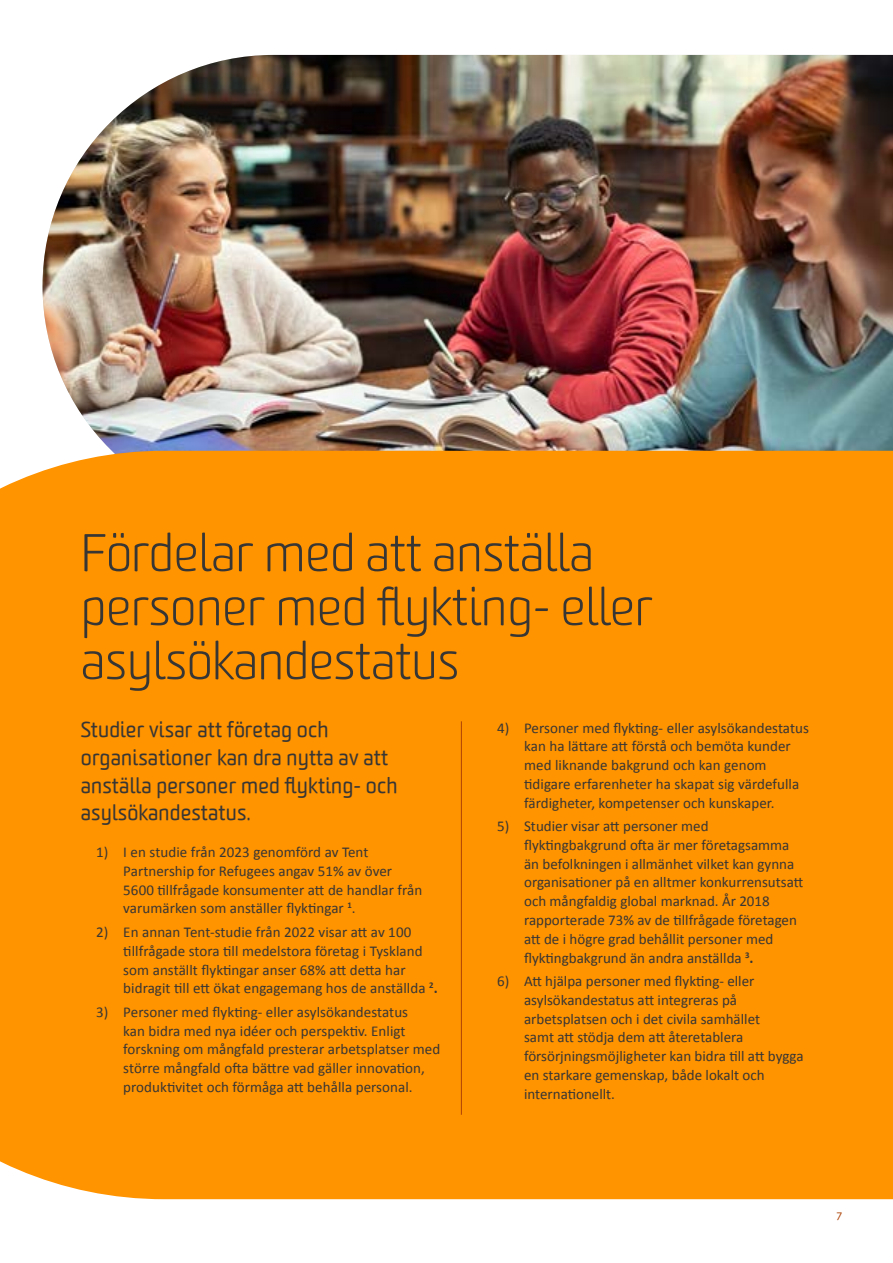
<style>
.page{position:relative;width:893px;height:1263px;background:#fff}
.page>*{position:absolute;margin:0;border:0;box-sizing:border-box;transform-origin:0 0}
.t1{font:300 51px/54px "Worldly";color:#373635}
.t2{font:21px/27.8px "Worldly";letter-spacing:.01em;color:#373635}
.t3{font:15px/18.8px "Calibri";color:#373635}
.t4{font:10.5px "Worldly";color:#ad4206}
.s1{font-weight:700}
</style>
<div class="page">
<img style="left:43px;top:55px;width:850px;height:396px">
<div style="left:0;top:451px;width:893px;height:748px;background:#ff9300"></div>
<hr style="left:461px;top:721px;width:1px;height:394px;background:#ad4206">
<h1 class="t1" style="left:81px;top:527px;width:574px">Fördelar med att anställa personer med flykting- eller asylsökandestatus</h1>
<h2 class="t2" style="left:81px;top:716px;width:318px">Studier visar att företag och organisationer kan dra nytta av att anställa personer med flykting- och asylsökandestatus.</h2>
<p class="t3" style="left:123px;top:842px;width:301px;text-indent:-27px">1) I en studie från 2023 genomförd av Tent Partnership for Refugees angav 51% av över 5600 tillfrågade konsumenter att de handlar från varumärken som anställer flyktingar <sup>1</sup>.</p>
<p class="t3" style="left:123px;top:922px;width:316px;text-indent:-27px">2) En annan Tent-studie från 2022 visar att av 100 tillfrågade stora till medelstora företag i Tyskland som anställt flyktingar anser 68% att detta har bidragit till ett ökat engagemang hos de anställda <sup>2</sup><span class="s1">.</span></p>
<p class="t3" style="left:123px;top:1002px;width:318px;text-indent:-27px">3) Personer med flykting- eller asylsökandestatus<br>kan bidra med nya idéer och perspektiv. Enligt forskning om mångfald presterar arbetsplatser med större mångfald ofta bättre vad gäller innovation, produktivitet och förmåga att behålla personal.</p>
<p class="t3" style="left:524px;top:718px;width:286px;text-indent:-27px">4) Personer med flykting- eller asylsökandestatus kan ha lättare att förstå och bemöta kunder med liknande bakgrund och kan genom tidigare erfarenheter ha skapat sig värdefulla färdigheter, kompetenser och kunskaper.</p>
<p class="t3" style="left:524px;top:816px;width:281px;text-indent:-27px">5) Studier visar att personer med flyktingbakgrund ofta är mer företagsamma än befolkningen i allmänhet vilket kan gynna organisationer på en alltmer konkurrensutsatt och mångfaldig global marknad. År 2018 rapporterade 73% av de tillfrågade företagen att de i högre grad behållit personer med flyktingbakgrund än andra anställda <sup>3</sup><span class="s1">.</span></p>
<p class="t3" style="left:524px;top:971px;width:281px;text-indent:-27px">6) Att hjälpa personer med flykting- eller asylsökandestatus att integreras på arbetsplatsen och i det civila samhället<br>samt att stödja dem att återetablera försörjningsmöjligheter kan bidra till att bygga en starkare gemenskap, både lokalt och internationellt.</p>
<p class="t4" style="left:836px;top:1210px;width:7px">7</p>
</div>
